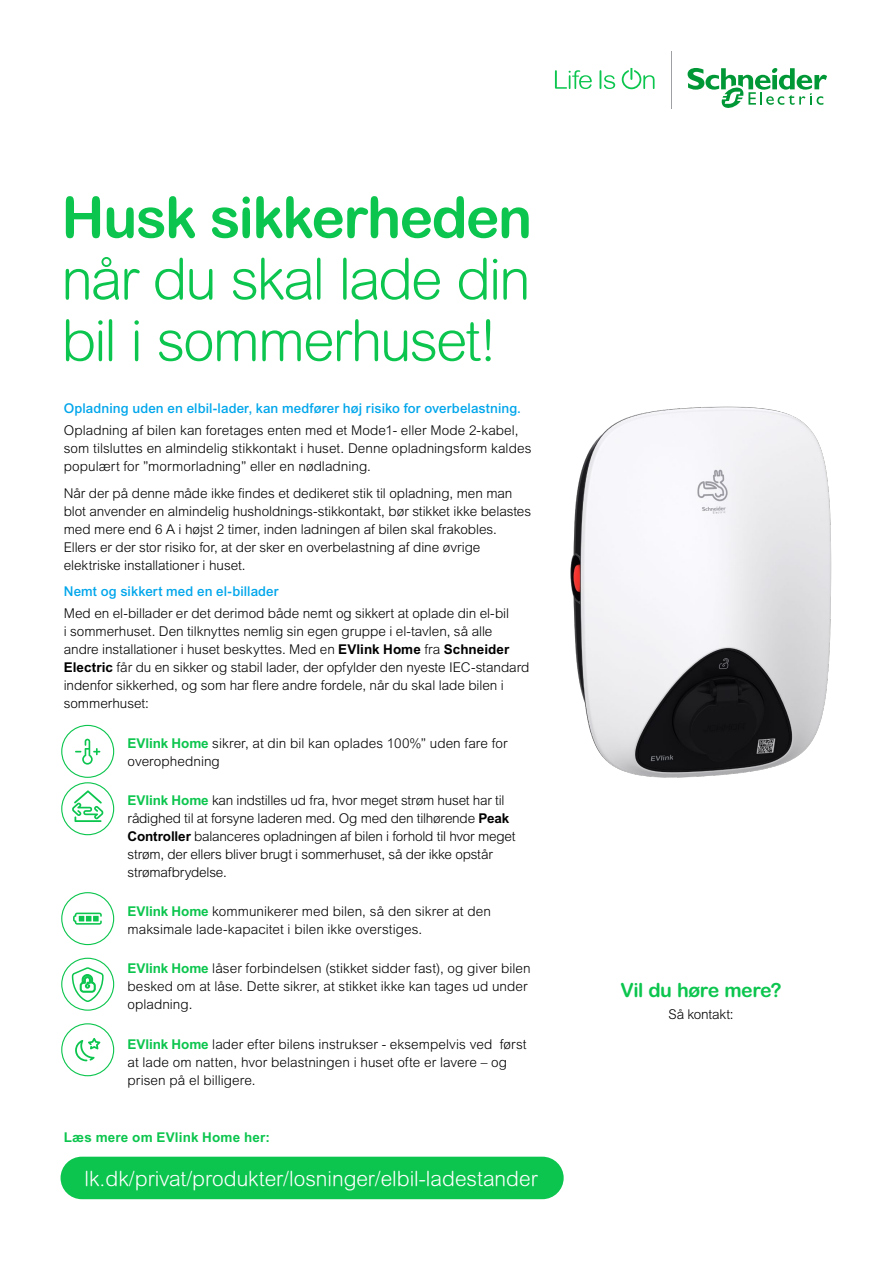
<style>
.page{position:relative;width:893px;height:1263px;background:#fff}
.page>*{position:absolute;margin:0;border:0;box-sizing:border-box;transform-origin:0 0}
.t1{font:300 56.85px/61.5px "Arial Rounded MT Pro";letter-spacing:-.035em;color:#0cc54e}
.t2{font:700 56.85px "Arial Rounded MT Pro";letter-spacing:-.03em;color:#0cc54e}
.t3{font:300 21px "Arial Rounded MT Pro";color:#fff}
.t4{font:700 19.5px "Arial Rounded MT Pro";letter-spacing:-.025em;color:#0cc54e}
.t5{font:300 13.5px/18px "Arial MT Pro";letter-spacing:-.005em;color:#000}
.t6{font:500 13.5px "Arial MT Pro";letter-spacing:.01em;color:#00a6eb}
.t7{font:700 13.5px "Arial MT Pro";letter-spacing:.015em;color:#0cc54e}
.s1{font-weight:700}
.s2{font-weight:700;color:#0cc54e}
</style>
<div class="page">
<svg style="left:555px;top:70px;width:37px;height:19px"></svg>
<svg style="left:599px;top:70px;width:16px;height:19px"></svg>
<svg style="left:622px;top:68px;width:32px;height:21px"></svg>
<hr style="left:671px;top:51px;width:1px;height:58px;background:#9ea0a4">
<svg style="left:688px;top:68px;width:139px;height:40px"></svg>
<div style="left:61px;top:782px;width:53px;height:53px;border:1px solid #0cc54e;border-radius:50%"></div>
<div style="left:61px;top:725px;width:53px;height:53px;border:1px solid #0cc54e;border-radius:50%"></div>
<svg style="left:75px;top:739px;width:25px;height:26px"></svg>
<svg style="left:72px;top:790px;width:31px;height:32px"></svg>
<div style="left:61px;top:892px;width:53px;height:53px;border:1px solid #0cc54e;border-radius:50%"></div>
<svg style="left:73px;top:912px;width:29px;height:13px"></svg>
<div style="left:61px;top:958px;width:53px;height:53px;border:1px solid #0cc54e;border-radius:50%"></div>
<div style="left:61px;top:1023px;width:53px;height:53px;border:1px solid #0cc54e;border-radius:50%"></div>
<svg style="left:75px;top:1038px;width:25px;height:23px"></svg>
<img style="left:570px;top:406px;width:262px;height:372px">
<div style="left:61px;top:1157px;width:503px;height:42px;background:#0cc54e;border-radius:21px"></div>
<svg style="left:71px;top:967px;width:33px;height:35px"></svg>
<h1 class="t2" style="left:61px;top:183px;width:473px">Husk sikkerheden</h1>
<h1 class="t1" style="left:61px;top:251px;width:471px">når du skal lade din bil i sommerhuset!</h1>
<p class="t6" style="left:64px;top:400px;width:459px">Opladning uden en elbil-lader, kan medfører høj risiko for overbelastning.</p>
<p class="t5" style="left:64px;top:422px;width:469px">Opladning af bilen kan foretages enten med et Mode1- eller Mode 2-kabel, som tilsluttes en almindelig stikkontakt i huset. Denne opladningsform kaldes populært for ”mormorladning” eller en nødladning.</p>
<p class="t5" style="left:64px;top:484px;width:469px">Når der på denne måde ikke findes et dedikeret stik til opladning, men man blot anvender en almindelig husholdnings-stikkontakt, bør stikket ikke belastes med mere end 6 A i højst 2 timer, inden ladningen af bilen skal frakobles.<br>Ellers er der stor risiko for, at der sker en overbelastning af dine øvrige elektriske installationer i huset.</p>
<p class="t6" style="left:64px;top:583px;width:216px">Nemt og sikkert med en el-billader</p>
<p class="t5" style="left:64px;top:605px;width:467px">Med en el-billader er det derimod både nemt og sikkert at oplade din el-bil<br>i sommerhuset. Den tilknyttes nemlig sin egen gruppe i el-tavlen, så alle andre installationer i huset beskyttes. Med en <span class="s1">EVlink Home</span> fra <span class="s1">Schneider Electric</span> får du en sikker og stabil lader, der opfylder den nyeste IEC-standard indenfor sikkerhed, og som har flere andre fordele, når du skal lade bilen i sommerhuset:</p>
<p class="t5" style="left:128px;top:734px;width:382px"><span class="s2">EVlink Home</span> sikrer, at din bil kan oplades 100%” uden fare for overophedning</p>
<p class="t5" style="left:128px;top:791px;width:389px"><span class="s2">EVlink Home</span> kan indstilles ud fra, hvor meget strøm huset har til rådighed til at forsyne laderen med. Og med den tilhørende <span class="s1">Peak Controller</span> balanceres opladningen af bilen i forhold til hvor meget strøm, der ellers bliver brugt i sommerhuset, så der ikke opstår strømafbrydelse.</p>
<p class="t5" style="left:128px;top:902px;width:365px"><span class="s2">EVlink Home</span> kommunikerer med bilen, så den sikrer at den maksimale lade-kapacitet i bilen ikke overstiges.</p>
<p class="t5" style="left:128px;top:960px;width:405px"><span class="s2">EVlink Home</span> låser forbindelsen (stikket sidder fast), og giver bilen besked om at låse. Dette sikrer, at stikket ikke kan tages ud under opladning.</p>
<p class="t5" style="left:128px;top:1035px;width:400px"><span class="s2">EVlink Home</span> lader efter bilens instrukser - eksempelvis ved først at lade om natten, hvor belastningen i huset ofte er lavere – og prisen på el billigere.</p>
<p class="t7" style="left:64px;top:1129px;width:208px">Læs mere om EVlink Home her:</p>
<h2 class="t3" style="left:84px;top:1166px;width:455px">lk.dk/privat/produkter/losninger/elbil-ladestander</h2>
<h3 class="t4" style="left:620px;top:978px;width:163px">Vil du høre mere?</h3>
<p class="t5" style="left:669px;top:1006px;width:67px">Så kontakt:</p>
</div>
